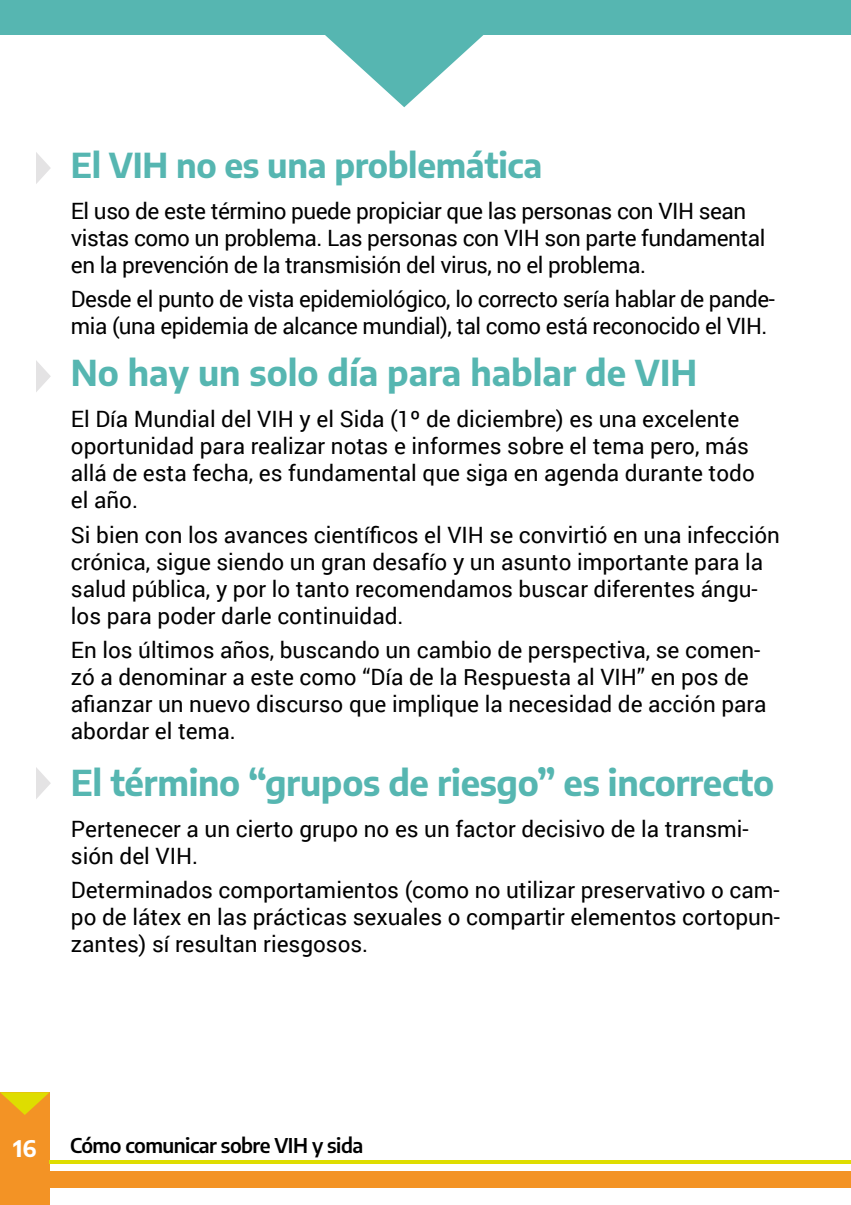
<style>
.page{position:relative;width:851px;height:1205px;background:#fff}
.page>*{position:absolute;margin:0;border:0;box-sizing:border-box;transform-origin:0 0}
.t1{font:700 35px "Encode Sans";letter-spacing:-.01em;color:#56b6b1}
.t2{font:700 33.75px "Encode Sans";letter-spacing:-.01em;color:#56b6b1}
.t3{font:22.5px/27px "Roboto";color:#000}
.t4{font:22.5px/27px "Roboto";letter-spacing:-.02em;color:#000}
.t5{font:700 22.5px "Encode Sans";color:#fff}
.t6{font:600 20px "Encode Sans";letter-spacing:-.025em;color:#000}
</style>
<div class="page">
<div style="left:0;top:1092px;width:50px;height:113px;background:#f39325"></div>
<svg style="left:0;top:1092px;width:50px;height:23px"></svg>
<div style="left:50px;top:1171px;width:800px;height:16px;background:#f39325"></div>
<hr style="left:50px;top:1160px;width:800px;height:3px;background:#dedd00">
<svg style="left:850px;top:1171px;width:1px;height:16px"></svg>
<div style="left:0;top:0;width:850px;height:34px;background:#56b6b1"></div>
<svg style="left:286px;top:34px;width:235px;height:73px"></svg>
<svg style="left:36px;top:152px;width:15px;height:32px"></svg>
<svg style="left:36px;top:767px;width:15px;height:32px"></svg>
<svg style="left:36px;top:360px;width:15px;height:32px"></svg>
<h2 class="t2" style="left:71px;top:140px;width:473px">El VIH no es una problemática</h2>
<p class="t4" style="left:71px;top:197px;width:696px">El uso de este término puede propiciar que las personas con VIH sean vistas como un problema. Las personas con VIH son parte fundamental en la prevención de la transmisión del virus, no el problema.</p>
<p class="t4" style="left:71px;top:285px;width:705px">Desde el punto de vista epidemiológico, lo correcto sería hablar de pande&shy;mia (una epidemia de alcance mundial), tal como está reconocido el VIH.</p>
<h1 class="t1" style="left:71px;top:347px;width:627px">No hay un solo día para hablar de VIH</h1>
<p class="t3" style="left:71px;top:405px;width:685px">El Día Mundial del VIH y el Sida (1º de diciembre) es una excelente oportunidad para realizar notas e informes sobre el tema pero, más allá de esta fecha, es fundamental que siga en agenda durante todo el año.</p>
<p class="t3" style="left:71px;top:520px;width:710px">Si bien con los avances científicos el VIH se convirtió en una infección crónica, sigue siendo un gran desafío y un asunto importante para la salud pública, y por lo tanto recomendamos buscar diferentes ángu&shy;los para poder darle continuidad.</p>
<p class="t3" style="left:71px;top:635px;width:697px">En los últimos años, buscando un cambio de perspectiva, se comen&shy;zó a denominar a este como “Día de la Respuesta al VIH” en pos de afianzar un nuevo discurso que implique la necesidad de acción para abordar el tema.</p>
<h1 class="t1" style="left:71px;top:756px;width:704px">El término “grupos de riesgo” es incorrecto</h1>
<p class="t3" style="left:71px;top:814px;width:679px">Pertenecer a un cierto grupo no es un factor decisivo de la transmi&shy;sión del VIH.</p>
<p class="t3" style="left:71px;top:875px;width:710px;text-align:justify">Determinados comportamientos (como no utilizar preservativo o cam&shy;po de látex en las prácticas sexuales o compartir elementos cortopun&shy;zantes) sí resultan riesgosos.</p>
<p class="t5" style="left:13px;top:1131px;width:25px">16</p>
<p class="t6" style="left:70px;top:1130px;width:294px">Cómo comunicar sobre VIH y sida</p>
</div>
